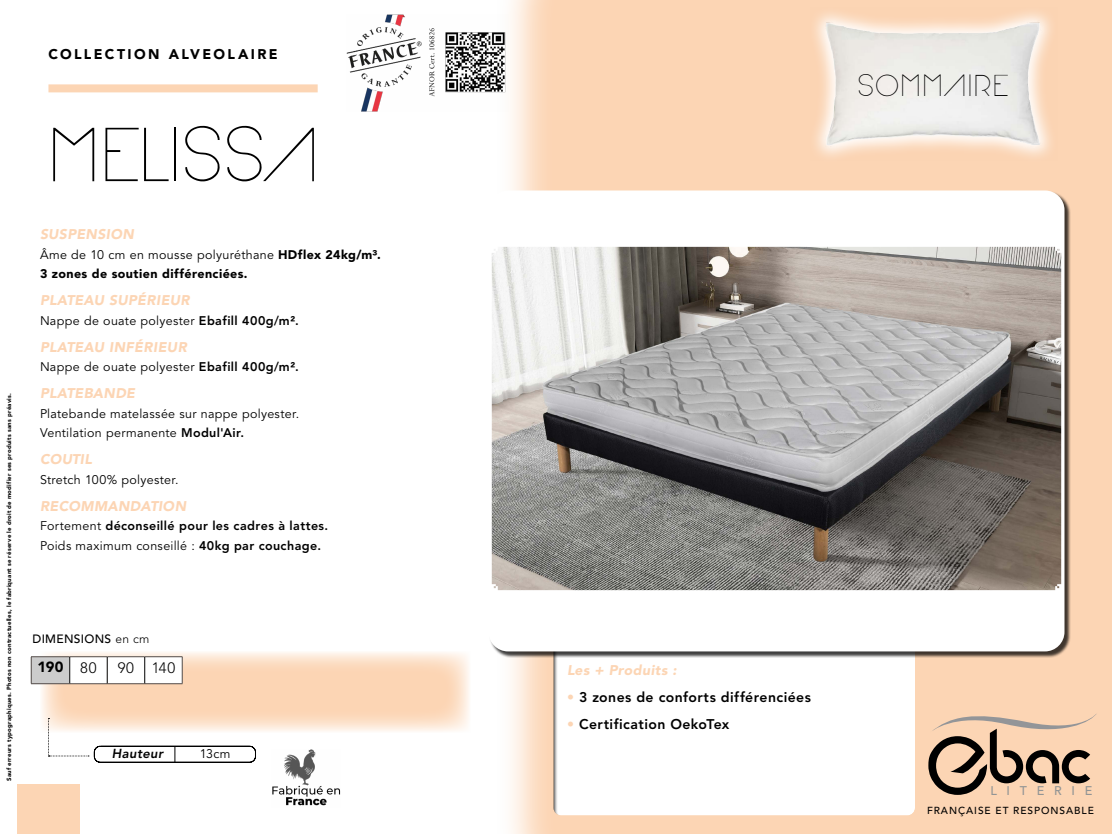
<style>
.page{position:relative;width:1112px;height:834px;background:#fff}
.page>*{position:absolute;margin:0;border:0;box-sizing:border-box;transform-origin:0 0}
.t1{font:75px "Arual";color:#000}
.t2{font:30px "Arual";letter-spacing:.035em;color:#000}
.t3{font:300 15px "Avenir LT Std";color:#000}
.t4{font:900 14.7px "Avenir LT Std";color:#000}
.t5{font:italic 900 14px "Avenir LT Std";letter-spacing:.025em;color:#fcd5b4}
.t6{font:800 14px "Avenir LT Std";letter-spacing:.03em;color:#000}
.t7{font:900 14px "Avenir LT Std";letter-spacing:.17em;color:#000}
.t8{font:italic 800 13px "Avenir LT Std";letter-spacing:.035em;color:#000}
.t9{font:500 12.55px "Avenir LT Std";letter-spacing:.775em;color:#929595}
.t10{font:12.5px/19.5px "Avenir LT Std";letter-spacing:.025em;color:#000}
.t11{font:800 12.5px/19.5px "Avenir LT Std";letter-spacing:.03em;color:#000}
.t12{font:900 12.5px/19.5px "Avenir LT Std";letter-spacing:.03em;color:#000}
.t13{font:500 12px "Avenir LT Std";letter-spacing:.025em;color:#000}
.t14{font:500 10.15px "Avenir LT Std";letter-spacing:.095em;color:#000}
.t15{font:900 6px "Avenir LT Std";letter-spacing:.035em;color:#000}
.s1{font-weight:400}
.s2{font-weight:800}
.s3{font-weight:300}
.s4{font-weight:300;font-size:15px}
.s5{font-weight:900;color:#fcd5b4}
</style>
<div class="page">
<svg style="left:40px;top:652px;width:429px;height:79px;background:#fcdbc0"></svg>
<div style="left:17px;top:784px;width:63px;height:50px;background:#fcd5b4"></div>
<svg style="left:511px;top:0;width:45px;height:834px;background:#fce4d0"></svg>
<div style="left:556px;top:0;width:556px;height:834px;background:#fcd5b4"></div>
<div style="left:549px;top:628px;width:370px;height:188px;background:#fff"></div>
<img style="left:272px;top:750px;width:68px;height:56px">
<div style="left:489px;top:191px;width:582px;height:467px;background:#000;opacity:.75"></div>
<div style="left:489px;top:190px;width:575px;height:461px;background:#fff;border-radius:20px"></div>
<div style="left:48px;top:84px;width:270px;height:8px;background:#fcd5b4"></div>
<svg style="left:928px;top:711px;width:169px;height:84px;background:#c2a58c"></svg>
<div style="left:809px;top:6px;width:249px;height:158px;background:#fbd4b3"></div>
<img style="left:815px;top:13px;width:235px;height:144px">
<div style="left:31px;top:657px;width:39px;height:27px;background:#ccc"></div>
<div style="left:70px;top:657px;width:37px;height:27px;background:#fff"></div>
<hr style="left:31px;top:656px;width:39px;height:1px;background:#524b48">
<svg style="left:31px;top:657px;width:1px;height:26px"></svg>
<hr style="left:70px;top:656px;width:37px;height:1px;background:#524b48">
<hr style="left:107px;top:656px;width:38px;height:1px;background:#524b48">
<hr style="left:145px;top:656px;width:37px;height:1px;background:#524b48">
<hr style="left:31px;top:683px;width:39px;height:1px;background:#524b48">
<hr style="left:70px;top:683px;width:37px;height:1px;background:#524b48">
<svg style="left:69px;top:657px;width:1px;height:26px"></svg>
<svg style="left:107px;top:657px;width:76px;height:27px"></svg>
<img style="left:492px;top:247px;width:569px;height:343px">
<svg style="left:48px;top:718px;width:208px;height:45px"></svg>
<img style="left:346px;top:14px;width:160px;height:98px">
<p class="t7" style="left:48px;top:45px;width:231px">COLLECTION ALVEOLAIRE</p>
<p class="t15" style="left:5px;top:781px;width:389px;rotate:-90deg">Sauf erreurs typographiques. Photos non contractuelles, le fabriquant se réserve le droit de modifier ses produits sans préavis.</p>
<h1 class="t1" style="left:48px;top:105px;width:272px">MELISSA</h1>
<p class="t5" style="left:40px;top:226px;width:95px">SUSPENSION</p>
<p class="t12" style="left:40px;top:244px;width:342px"><span class="s1">Âme de 10 cm en mousse polyuréthane</span> HDflex 24kg/m³.<br>3 zones de soutien différenciées.</p>
<p class="t5" style="left:40px;top:292px;width:151px">PLATEAU SUPÉRIEUR</p>
<p class="t10" style="left:40px;top:311px;width:260px">Nappe de ouate polyester <span class="s2">Ebafill 400g/m².</span></p>
<p class="t5" style="left:40px;top:338px;width:148px">PLATEAU INFÉRIEUR</p>
<p class="t10" style="left:40px;top:357px;width:260px">Nappe de ouate polyester <span class="s2">Ebafill 400g/m².</span></p>
<p class="t5" style="left:40px;top:385px;width:97px">PLATEBANDE</p>
<p class="t10" style="left:40px;top:404px;width:261px">Platebande matelassée sur nappe polyester.<br>Ventilation permanente <span class="s2">Modul'Air.</span></p>
<p class="t5" style="left:40px;top:451px;width:54px">COUTIL</p>
<p class="t10" style="left:40px;top:470px;width:140px">Stretch 100% polyester.</p>
<p class="t5" style="left:40px;top:497px;width:148px">RECOMMANDATION</p>
<p class="t11" style="left:40px;top:516px;width:290px"><span class="s1">Fortement</span> déconseillé pour les cadres à lattes.<br><span class="s1">Poids maximum conseillé :</span> 40kg par couchage.</p>
<p class="t13" style="left:32px;top:632px;width:119px">DIMENSIONS <span class="s3">en cm</span></p>
<p class="t4" style="left:37px;top:658px;width:61px">190 <span class="s4">80</span></p>
<p class="t3" style="left:118px;top:659px;width:59px">90 140</p>
<p class="t8" style="left:112px;top:746px;width:53px">Hauteur</p>
<p class="t10" style="left:200px;top:744px;width:32px">13cm</p>
<h2 class="t2" style="left:857px;top:65px;width:152px">SOMMAIRE</h2>
<p class="t5" style="left:567px;top:662px;width:111px">Les + Produits :</p>
<p class="t6" style="left:567px;top:689px;width:245px"><span class="s5">•</span> 3 zones de conforts différenciées</p>
<p class="t6" style="left:567px;top:716px;width:164px"><span class="s5">•</span> Certification OekoTex</p>
<p class="t9" style="left:990px;top:784px;width:103px">LITERIE</p>
<p class="t14" style="left:927px;top:805px;width:168px">FRANÇAISE ET RESPONSABLE</p>
</div>
